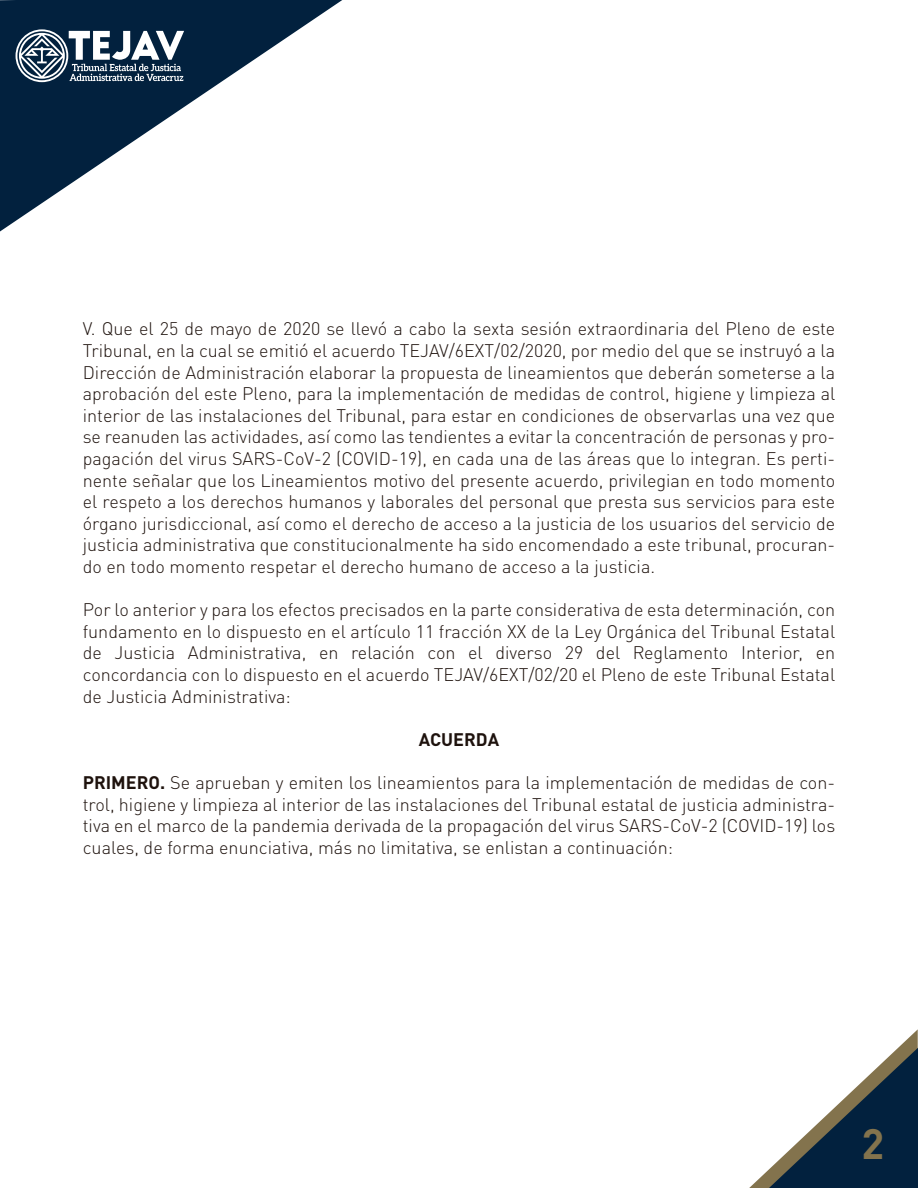
<style>
.page{position:relative;width:918px;height:1188px;background:#fff}
.page>*{position:absolute;margin:0;border:0;box-sizing:border-box;transform-origin:0 0}
.t1{font:700 42px "DIN Pro";color:#83734d}
.t2{font:300 18px/21.6px "DIN Pro";color:#1e120d;text-align:justify}
.t3{font:700 18px "DIN Pro";color:#1e120d}
.s1{font-weight:700}
</style>
<div class="page">
<svg style="left:0;top:0;width:342px;height:232px"></svg>
<svg style="left:16px;top:29px;width:168px;height:53px"></svg>
<svg style="left:749px;top:1029px;width:169px;height:159px"></svg>
<p class="t2" style="left:83px;top:317px;width:754px">V. Que el 25 de mayo de 2020 se llevó a cabo la sexta sesión extraordinaria del Pleno de este Tribunal, en la cual se emitió el acuerdo TEJAV/6EXT/02/2020, por medio del que se instruyó a la Dirección de Administración elaborar la propuesta de lineamientos que deberán someterse a la aprobación del este Pleno, para la implementación de medidas de control, higiene y limpieza al interior de las instalaciones del Tribunal, para estar en condiciones de observarlas una vez que se reanuden las actividades, así como las tendientes a evitar la concentración de personas y pro&shy;pagación del virus SARS-CoV-2 (COVID-19), en cada una de las áreas que lo integran. Es perti&shy;nente señalar que los Lineamientos motivo del presente acuerdo, privilegian en todo momento el respeto a los derechos humanos y laborales del personal que presta sus servicios para este órgano jurisdiccional, así como el derecho de acceso a la justicia de los usuarios del servicio de justicia administrativa que constitucionalmente ha sido encomendado a este tribunal, procuran&shy;do en todo momento respetar el derecho humano de acceso a la justicia.</p>
<p class="t2" style="left:83px;top:597px;width:754px">Por lo anterior y para los efectos precisados en la parte considerativa de esta determinación, con fundamento en lo dispuesto en el artículo 11 fracción XX de la Ley Orgánica del Tribunal Estatal de Justicia Administrativa, en relación con el diverso 29 del Reglamento Interior, en concordancia con lo dispuesto en el acuerdo TEJAV/6EXT/02/20 el Pleno de este Tribunal Estatal de Justicia Administrativa:</p>
<p class="t3" style="left:419px;top:724px;width:82px">ACUERDA</p>
<p class="t2" style="left:83px;top:770px;width:754px"><span class="s1">PRIMERO.</span> Se aprueban y emiten los lineamientos para la implementación de medidas de con&shy;trol, higiene y limpieza al interior de las instalaciones del Tribunal estatal de justicia administra&shy;tiva en el marco de la pandemia derivada de la propagación del virus SARS-CoV-2 (COVID-19) los cuales, de forma enunciativa, más no limitativa, se enlistan a continuación:</p>
<h1 class="t1" style="left:862px;top:1108px;width:24px">2</h1>
</div>
